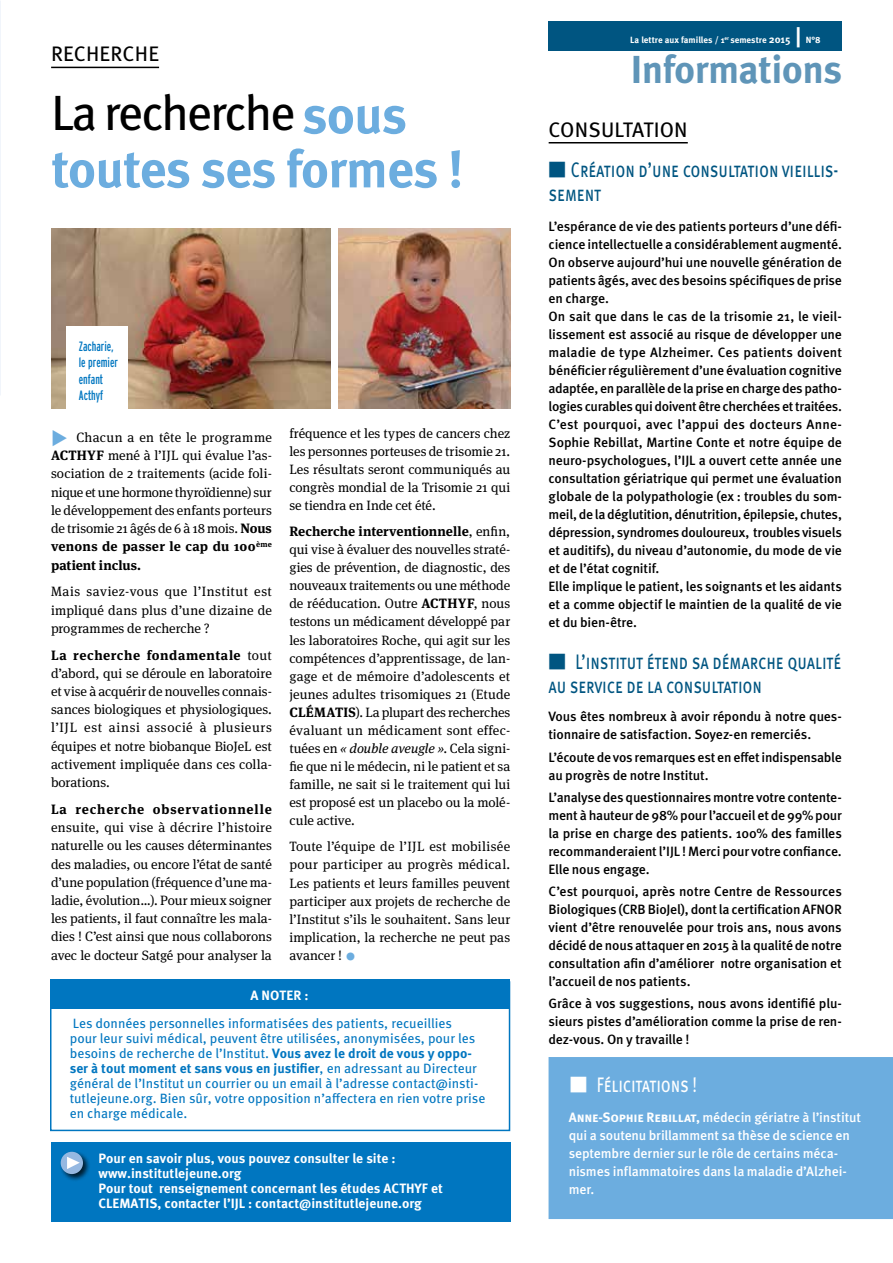
<style>
.page{position:relative;width:893px;height:1263px;background:#fff}
.page>*{position:absolute;margin:0;border:0;box-sizing:border-box;transform-origin:0 0}
.t1{font:700 52.5px "Meta OT";color:#6caddf}
.t2{font:49.5px "Meta OT";color:#000}
.t3{font:700 39px "Meta OT";color:#5f95b8}
.t4{font:21px/24px "Meta OT";letter-spacing:-.01em;color:#005581}
.t5{font:21px "Meta OT";letter-spacing:.01em;color:#000}
.t6{font:21px "Meta OT";letter-spacing:-.01em;color:#fff}
.t7{font:13.5px/18px "Meta Serif OT";color:#000;text-align:justify}
.t8{font:500 13.5px/18px "Meta OT";letter-spacing:-.015em;color:#000}
.t9{font:13.5px/15px "Meta OT";color:#0076c0}
.t10{font:500 13.5px/18px "Meta OT";letter-spacing:-.015em;color:#fff}
.t11{font:700 13.5px/15px "Meta OT";color:#fff}
.t12{font:extra-condensed 13.5px/16.5px "Interstate";color:#0076c0}
.t13{font:700 13.5px "Meta Serif OT";letter-spacing:.06em;color:#000}
.t14{font:700 9px "Meta OT";color:#fff}
.s1{font-weight:700;font-size:52.5px;color:#6caddf}
.s2{color:#6caddf}
.s3{font-weight:700}
.s4{font-style:italic}
.s5{font-size:22.5px;color:#6caddf}
.s6{font-size:10.5px}
.s7{font-size:21px}
</style>
<div class="page">
<div style="left:549px;top:1057px;width:344px;height:162px;background:#6caddf"></div>
<hr style="left:549px;top:142px;width:139px;height:1px;background:#000">
<div style="left:549px;top:21px;width:293px;height:30px;background:#005581"></div>
<div style="left:50px;top:981px;width:460px;height:150px;border:2px solid #0076c0"></div>
<div style="left:50px;top:979px;width:459px;height:29px;background:#0076c0"></div>
<img style="left:338px;top:229px;width:172px;height:180px">
<hr style="left:51px;top:67px;width:108px;height:1px;background:#000">
<img style="left:51px;top:229px;width:280px;height:180px">
<div style="left:66px;top:327px;width:62px;height:83px;background:#fff"></div>
<div style="left:51px;top:1142px;width:459px;height:79px;background:#0076c0"></div>
<div style="left:59px;top:1150px;width:31px;height:31px;background:#000;opacity:.75"></div>
<div style="left:61px;top:1152px;width:22px;height:22px;background:#95b8e1;border-radius:50%"></div>
<svg style="left:67px;top:1157px;width:13px;height:12px"></svg>
<h3 class="t5" style="left:51px;top:41px;width:110px">RECHERCHE</h3>
<h2 class="t2" style="left:51px;top:83px;width:358px">La recherche <span class="s1">sous</span></h2>
<h1 class="t1" style="left:51px;top:136px;width:414px">toutes ses formes !</h1>
<p class="t12" style="left:79px;top:338px;width:41px">Zacharie, le premier enfant<br>Acthyf</p>
<p class="t7" style="left:51px;top:428px;width:222px"><span class="s2">◆</span> Chacun a en tête le programme <span class="s3">ACTHYF</span> mené à l’IJL qui évalue l’as&shy;sociation de 2 traitements (acide foli&shy;nique et une hormone thyroïdienne) sur le développement des enfants porteurs de trisomie 21 âgés de 6 à 18 mois. <span class="s3">Nous venons de passer le cap du 100</span><sup>ème </sup><span class="s3">patient inclus.</span></p>
<p class="t7" style="left:51px;top:583px;width:222px">Mais saviez-vous que l’Institut est impliqué dans plus d’une dizaine de programmes de recherche ?</p>
<p class="t7" style="left:51px;top:646px;width:222px"><span class="s3">La recherche fondamentale</span> tout d’abord, qui se déroule en laboratoire et vise à acquérir de nouvelles connais&shy;sances biologiques et physiologiques. l’IJL est ainsi associé à plusieurs équipes et notre biobanque BioJeL est activement impliquée dans ces colla&shy;borations.</p>
<p class="t13" style="left:51px;top:801px;width:222px">La recherche observationnelle</p>
<p class="t7" style="left:51px;top:818px;width:222px">ensuite, qui vise à décrire l’histoire naturelle ou les causes déterminantes des maladies, ou encore l’état de santé d’une population (fréquence d’une ma&shy;ladie, évolution…). Pour mieux soigner les patients, il faut connaître les mala&shy;dies ! C’est ainsi que nous collaborons avec le docteur Satgé pour analyser la</p>
<p class="t7" style="left:289px;top:424px;width:222px">fréquence et les types de cancers chez les personnes porteuses de trisomie 21.<br>Les résultats seront communiqués au congrès mondial de la Trisomie 21 qui se tiendra en Inde cet été.</p>
<p class="t7" style="left:289px;top:523px;width:222px"><span class="s3">Recherche interventionnelle</span>, enfin, qui vise à évaluer des nouvelles straté&shy;gies de prévention, de diagnostic, des nouveaux traitements ou une méthode de rééducation. Outre <span class="s3">ACTHYF</span>, nous testons un médicament développé par les laboratoires Roche, qui agit sur les compétences d’apprentissage, de lan&shy;gage et de mémoire d’adolescents et jeunes adultes trisomiques 21 (Etude <span class="s3">CLÉMATIS</span>). La plupart des recherches évaluant un médicament sont effec&shy;tuées en <span class="s4">« double aveugle ».</span> Cela signi&shy;fie que ni le médecin, ni le patient et sa famille, ne sait si le traitement qui lui est proposé est un placebo ou la molé&shy;cule active.</p>
<p class="t7" style="left:289px;top:838px;width:222px">Toute l’équipe de l’IJL est mobilisée pour participer au progrès médical.<br>Les patients et leurs familles peuvent participer aux projets de recherche de l’Institut s’ils le souhaitent. Sans leur implication, la recherche ne peut pas avancer ! <span class="s5">•</span></p>
<p class="t11" style="left:250px;top:988px;width:60px">A NOTER :</p>
<p class="t9" style="left:70px;top:1016px;width:417px">Les données personnelles informatisées des patients, recueillies<br>pour leur suivi médical, peuvent être utilisées, anonymisées, pour les besoins de recherche de l’Institut. <span class="s3">Vous avez le droit de vous y oppo&shy;ser à tout moment et sans vous en justifier</span>, en adressant au Directeur général de l’Institut un courrier ou un email à l’adresse contact@insti&shy;tutlejeune.org. Bien sûr, votre opposition n’affectera en rien votre prise en charge médicale.</p>
<p class="t11" style="left:98px;top:1150px;width:346px">Pour en savoir plus, vous pouvez consulter le site : www.institutlejeune.org<br>Pour tout renseignement concernant les études ACTHYF et CLEMATIS, contacter l’IJL : contact@institutlejeune.org</p>
<p class="t14" style="left:630px;top:34px;width:172px">La lettre aux familles / 1<sup>er</sup> semestre <span class="s6">2015</span> <span class="s7">|</span></p>
<p class="t14" style="left:806px;top:34px;width:16px">N°8</p>
<h3 class="t3" style="left:631px;top:45px;width:213px">Informations</h3>
<h3 class="t5" style="left:549px;top:117px;width:141px">CONSULTATION</h3>
<h3 class="t4" style="left:549px;top:158px;width:291px">■ Création d’une consultation vieillis&shy;sement</h3>
<p class="t8" style="left:549px;top:217px;width:295px">L’espérance de vie des patients porteurs d’une défi&shy;cience intellectuelle a considérablement augmenté.<br>On observe aujourd’hui une nouvelle génération de patients âgés, avec des besoins spécifiques de prise en charge.<br>On sait que dans le cas de la trisomie 21, le vieil&shy;lissement est associé au risque de développer une maladie de type Alzheimer. Ces patients doivent bénéficier régulièrement d’une évaluation cognitive adaptée, en parallèle de la prise en charge des patho&shy;logies curables qui doivent être cherchées et traitées.<br>C’est pourquoi, avec l’appui des docteurs Anne-Sophie Rebillat, Martine Conte et notre équipe de neuro-psychologues, l’IJL a ouvert cette année une consultation gériatrique qui permet une évaluation globale de la polypathologie (ex : troubles du som&shy;meil, de la déglutition, dénutrition, épilepsie, chutes, dépression, syndromes douloureux, troubles visuels et auditifs), du niveau d’autonomie, du mode de vie et de l’état cognitif.<br>Elle implique le patient, les soignants et les aidants et a comme objectif le maintien de la qualité de vie et du bien-être.</p>
<h3 class="t4" style="left:548px;top:650px;width:294px">■ L’institut étend sa démarche qualité au service de la consultation</h3>
<p class="t8" style="left:548px;top:708px;width:295px">Vous êtes nombreux à avoir répondu à notre ques&shy;tionnaire de satisfaction. Soyez-en remerciés.</p>
<p class="t8" style="left:548px;top:748px;width:295px">L’écoute de vos remarques est en effet indispensable au progrès de notre Institut.</p>
<p class="t8" style="left:548px;top:788px;width:295px;text-align:justify">L’analyse des questionnaires montre votre contente&shy;ment à hauteur de 98% pour l’accueil et de 99% pour la prise en charge des patients. 100% des familles recommanderaient l’IJL ! Merci pour votre confiance.<br>Elle nous engage.</p>
<p class="t8" style="left:548px;top:882px;width:295px;text-align:justify">C’est pourquoi, après notre Centre de Ressources Biologiques (CRB BioJel), dont la certification AFNOR vient d’être renouvelée pour trois ans, nous avons décidé de nous attaquer en 2015 à la qualité de notre consultation afin d’améliorer notre organisation et l’accueil de nos patients.</p>
<p class="t8" style="left:548px;top:995px;width:295px;text-align:justify">Grâce à vos suggestions, nous avons identifié plu&shy;sieurs pistes d’amélioration comme la prise de ren&shy;dez-vous. On y travaille !</p>
<h3 class="t6" style="left:570px;top:1071px;width:129px">■ Félicitations !</h3>
<p class="t10" style="left:569px;top:1108px;width:294px"><span class="s3">Anne-Sophie Rebillat,</span> médecin gériatre à l’institut qui a soutenu brillamment sa thèse de science en septembre dernier sur le rôle de certains méca&shy;nismes inflammatoires dans la maladie d’Alzhei&shy;mer.</p>
</div>
